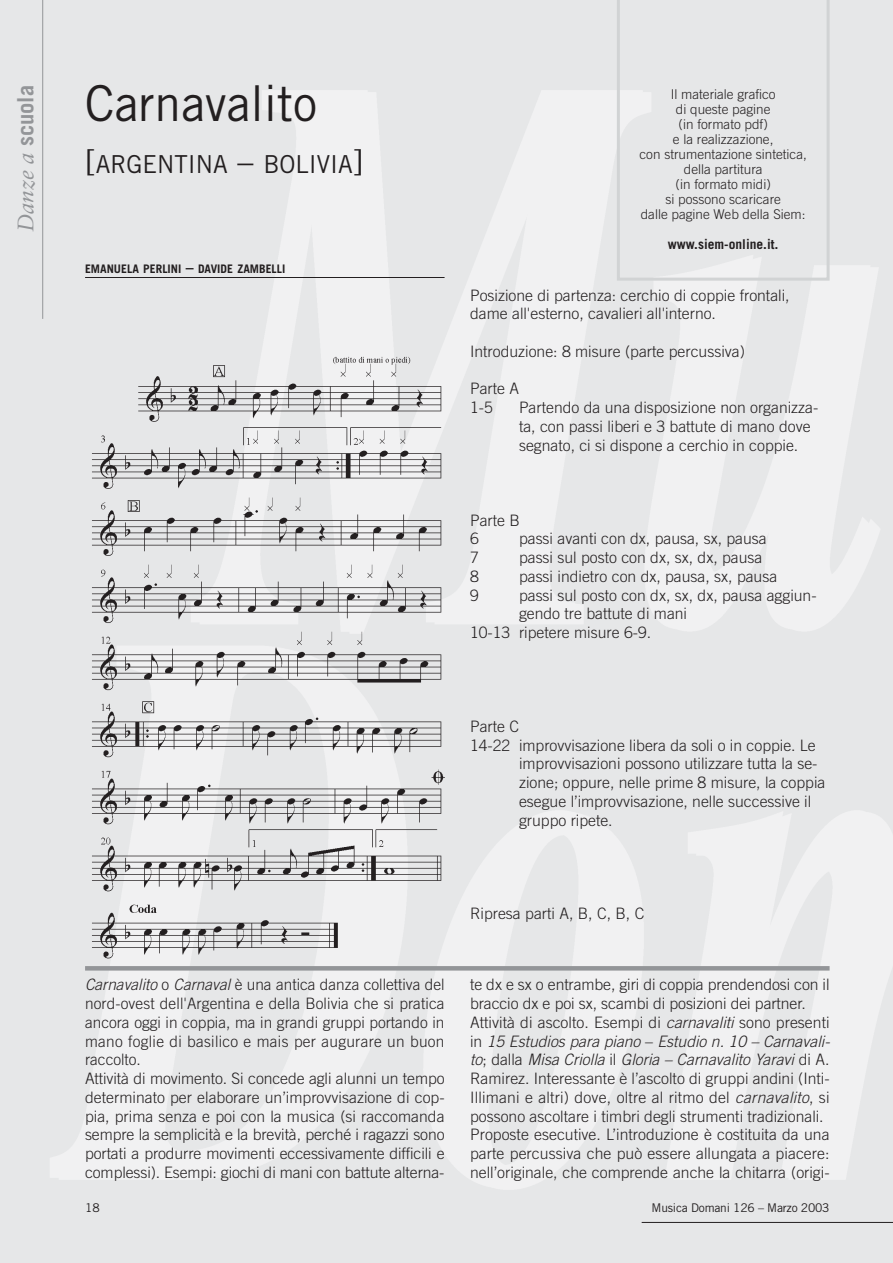
<style>
.page{position:relative;width:893px;height:1263px;background:#fff}
.page>*{position:absolute;margin:0;border:0;box-sizing:border-box;transform-origin:0 0}
.t1{font:49.5px "Trade Gothic";color:#231f20}
.t2{font:24.75px "Trade Gothic";color:#231f20}
.t3{font:italic 22.5px "Sabon";color:#939598}
.t4{font:300 15.75px/18.8px "Trade Gothic";color:#231f20}
.t5{font:300 13.5px/15px "Trade Gothic";color:#231f20;text-align:center}
.t6{font:700 13.5px "Trade Gothic";color:#231f20}
.t7{font:12px "Trade Gothic";letter-spacing:-.02em;color:#231f20}
.t8{font:700 11.85px "Trade Gothic";color:#231f20}
.s1{font-family:"Trade Gothic";font-weight:700;font-style:normal}
.s2{font-size:33px}
.s3{font-size:15.75px}
.s4{font-family:"Trade Gothic Bold Two";font-weight:400}
.s5{font-style:italic}
</style>
<div class="page">
<div style="left:0;top:0;width:892px;height:1263px;background:#e6e7e8"></div>
<hr style="left:42px;top:0;width:1px;height:319px;background:#939598">
<hr style="left:641px;top:1222px;width:251px;height:1px;background:#231f20">
<img style="left:54px;top:69px;width:838px;height:1120px">
<hr style="left:85px;top:277px;width:359px;height:1px;background:#231f20">
<div style="left:85px;top:966px;width:744px;height:5px;background:#939598"></div>
<svg style="left:617px;top:0;width:212px;height:281px"></svg>
<img style="left:85px;top:324px;width:359px;height:641px">
<h3 class="t3" style="left:16px;top:232px;width:149px;rotate:-90deg">Danze a <span class="s1">scuola</span></h3>
<h1 class="t1" style="left:85px;top:85px;width:234px">Carnavalito</h1>
<h2 class="t2" style="left:85px;top:155px;width:280px"><span class="s2">[</span>ARGENTINA <span class="s2">–</span> BOLIVIA<span class="s2">]</span></h2>
<p class="t8" style="left:85px;top:264px;width:202px">EMANUELA PERLINI <span class="s3">–</span> DAVIDE ZAMBELLI</p>
<p class="t5" style="left:639px;top:88px;width:169px">Il materiale grafico<br>di queste pagine<br>(in formato pdf)<br>e la realizzazione,<br>con strumentazione sintetica, della partitura<br>(in formato midi)<br>si possono scaricare<br>dalle pagine Web della Siem:</p>
<p class="t6" style="left:667px;top:239px;width:112px">www.siem-online.it<span class="s4">.</span></p>
<p class="t4" style="left:470px;top:287px;width:321px">Posizione di partenza: cerchio di coppie frontali, dame all'esterno, cavalieri all'interno.</p>
<p class="t4" style="left:470px;top:343px;width:276px">Introduzione: 8 misure (parte percussiva)</p>
<p class="t4" style="left:470px;top:381px;width:50px">Parte A<br>1-5</p>
<p class="t4" style="left:519px;top:399px;width:301px">Partendo da una disposizione non organizza&shy;ta, con passi liberi e 3 battute di mano dove segnato, ci si dispone a cerchio in coppie.</p>
<p class="t4" style="left:470px;top:512px;width:51px">Parte B<br>6</p>
<p class="t4" style="left:519px;top:531px;width:249px">passi avanti con dx, pausa, sx, pausa</p>
<p class="t4" style="left:470px;top:549px;width:10px">7</p>
<p class="t4" style="left:519px;top:549px;width:245px">passi sul posto con dx, sx, dx, pausa</p>
<p class="t4" style="left:470px;top:568px;width:10px">8</p>
<p class="t4" style="left:519px;top:568px;width:260px">passi indietro con dx, pausa, sx, pausa</p>
<p class="t4" style="left:470px;top:587px;width:10px">9</p>
<p class="t4" style="left:519px;top:587px;width:299px">passi sul posto con dx, sx, dx, pausa aggiun-</p>
<p class="t4" style="left:519px;top:606px;width:170px">gendo tre battute di mani</p>
<p class="t4" style="left:470px;top:624px;width:182px">10-13 ripetere misure 6-9.</p>
<p class="t4" style="left:470px;top:718px;width:50px">Parte C</p>
<p class="t4" style="left:470px;top:737px;width:347px">14-22 improvvisazione libera da soli o in coppie. Le</p>
<p class="t4" style="left:519px;top:756px;width:300px">improvvisazioni possono utilizzare tutta la se-</p>
<p class="t4" style="left:519px;top:774px;width:308px">zione; oppure, nelle prime 8 misure, la coppia</p>
<p class="t4" style="left:519px;top:793px;width:294px">esegue l’improvvisazione, nelle successive il</p>
<p class="t4" style="left:519px;top:812px;width:95px">gruppo ripete.</p>
<p class="t4" style="left:470px;top:906px;width:176px">Ripresa parti A, B, C, B, C</p>
<p class="t4" style="left:85px;top:977px;width:361px"><span class="s5">Carnavalito</span>o <span class="s5">Carnaval</span>è una antica danza collettiva del nord-ovest dell'Argentina e della Bolivia che si pratica ancora oggi in coppia, ma in grandi gruppi portando in mano foglie di basilico e mais per augurare un buon raccolto.<br>Attività di movimento. Si concede agli alunni un tempo determinato per elaborare un’improvvisazione di cop&shy;pia, prima senza e poi con la musica (si raccomanda sempre la semplicità e la brevità, perché i ragazzi sono portati a produrre movimenti eccessivamente difficili e complessi). Esempi: giochi di mani con battute alterna-</p>
<p class="t4" style="left:470px;top:977px;width:364px">te dx e sx o entrambe, giri di coppia prendendosi con il braccio dx e poi sx, scambi di posizioni dei partner.<br>Attività di ascolto. Esempi di <span class="s5">carnavaliti</span> sono presenti i n <span class="s5">15 Estudios para piano</span> – <span class="s5">Estudio n. 10 – Carnavali&shy;to</span>; d a l l a <span class="s5">Misa Criolla</span> i l <span class="s5">Gloria – Carnavalito Yaravi</span> d i A .<br>Ramirez. Interessante è l’ascolto di gruppi andini (Inti-Illimani e altri) dove, oltre al ritmo del <span class="s5">carnavalito</span>, si possono ascoltare i timbri degli strumenti tradizionali.<br>Proposte esecutive. L’introduzione è costituita da una parte percussiva che può essere allungata a piacere: nell’originale, che comprende anche la chitarra (origi-</p>
<p class="t7" style="left:85px;top:1203px;width:16px">18</p>
<p class="t7" style="left:651px;top:1204px;width:179px">Musica Domani 126 – Marzo 2003</p>
</div>
